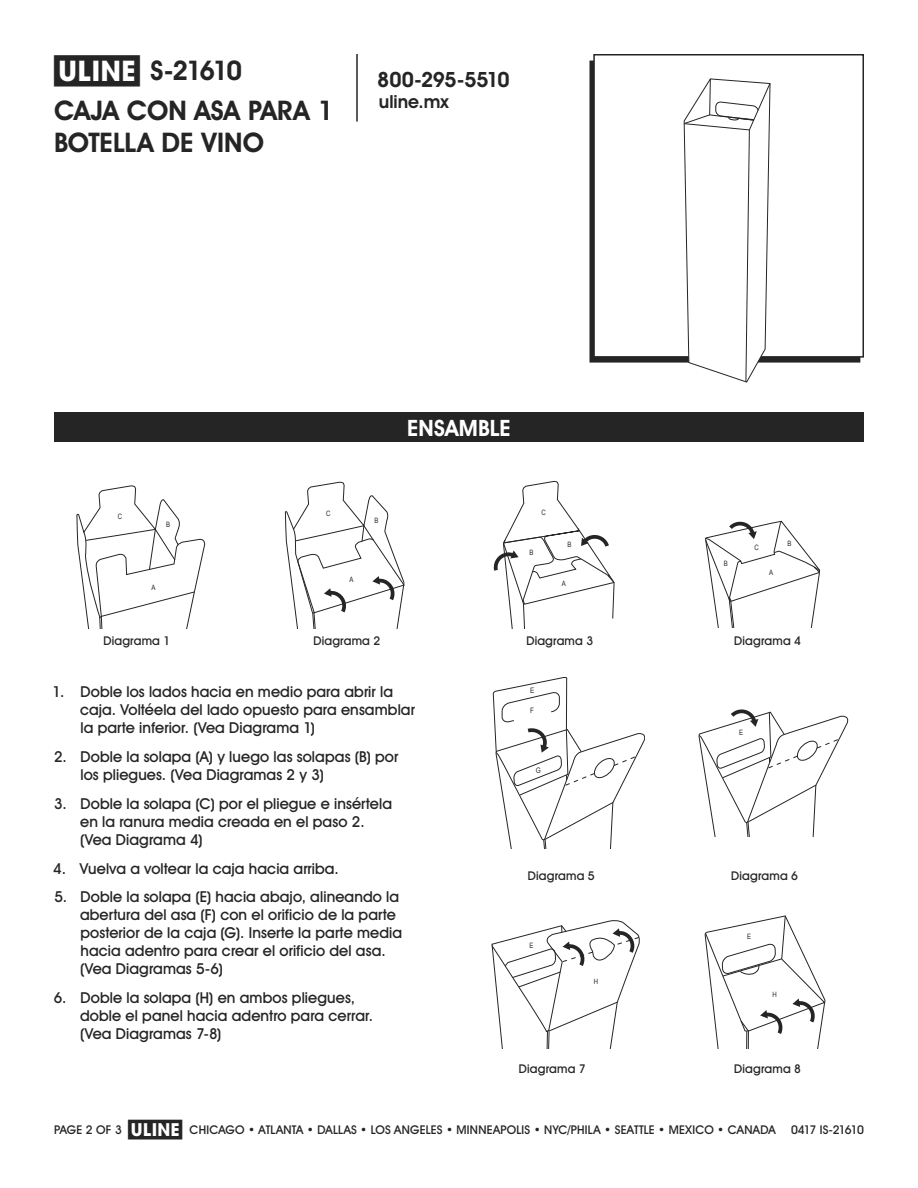
<style>
.page{position:relative;width:918px;height:1188px;background:#fff}
.page>*{position:absolute;margin:0;border:0;box-sizing:border-box;transform-origin:0 0}
.t1{font:700 27px/39.6px "Uline Two Knine";color:#252525}
.t2{font:700 22.5px "Uline Two Knine";letter-spacing:.01em;color:#fff}
.t3{font:700 21px "Uline Two Knine";letter-spacing:-.02em;color:#252525}
.t4{font:700 18px "Uline Two Knine";color:#252525}
.t5{font:15px/18px "Uline Two Knine";letter-spacing:.005em;color:#252525}
.t6{font:12px "Uline Two Knine";letter-spacing:.015em;color:#252525}
.t7{font:12px "Uline Two Knine";letter-spacing:-.06em;color:#252525}
.t8{font:7.35px "Arial Narrow";color:#252525}
.s1{font-size:28.5px}
.s2{font-size:18px}
</style>
<div class="page">
<hr style="left:356px;top:54px;width:2px;height:68px;background:#252525">
<div style="left:54px;top:412px;width:810px;height:30px;background:#252525"></div>
<svg style="left:76px;top:485px;width:130px;height:143px"></svg>
<svg style="left:285px;top:482px;width:120px;height:146px"></svg>
<svg style="left:493px;top:481px;width:122px;height:147px"></svg>
<svg style="left:705px;top:520px;width:115px;height:107px"></svg>
<div style="left:593px;top:54px;width:271px;height:304px;border:2px solid #252525"></div>
<svg style="left:684px;top:78px;width:87px;height:305px"></svg>
<svg style="left:699px;top:709px;width:150px;height:128px"></svg>
<svg style="left:491px;top:920px;width:149px;height:128px"></svg>
<svg style="left:704px;top:915px;width:121px;height:133px"></svg>
<svg style="left:493px;top:677px;width:152px;height:172px"></svg>
<h1 class="t1" style="left:54px;top:51px;width:281px"><span class="s1">π</span> S-21610<br>CAJA CON ASA PARA 1</h1>
<h1 class="t1" style="left:54px;top:123px;width:211px">BOTELLA DE VINO</h1>
<h3 class="t3" style="left:377px;top:67px;width:134px">800-295-5510</h3>
<p class="t4" style="left:379px;top:91px;width:71px">uline.mx</p>
<h2 class="t2" style="left:407px;top:414px;width:105px">ENSAMBLE</h2>
<p class="t8" style="left:118px;top:511px;width:6px">C</p>
<p class="t8" style="left:166px;top:519px;width:6px">B</p>
<p class="t8" style="left:326px;top:508px;width:6px">C</p>
<p class="t8" style="left:375px;top:515px;width:6px">B</p>
<p class="t8" style="left:541px;top:507px;width:6px">C</p>
<p class="t8" style="left:529px;top:547px;width:6px">B</p>
<p class="t8" style="left:567px;top:540px;width:6px">B</p>
<p class="t8" style="left:754px;top:542px;width:6px">C</p>
<p class="t8" style="left:787px;top:538px;width:6px">B</p>
<p class="t8" style="left:724px;top:558px;width:6px">B</p>
<p class="t8" style="left:152px;top:582px;width:6px">A</p>
<p class="t8" style="left:350px;top:574px;width:6px">A</p>
<p class="t8" style="left:562px;top:578px;width:6px">A</p>
<p class="t8" style="left:769px;top:567px;width:6px">A</p>
<p class="t6" style="left:103px;top:634px;width:68px">Diagrama 1</p>
<p class="t6" style="left:313px;top:634px;width:68px">Diagrama 2</p>
<p class="t6" style="left:526px;top:634px;width:68px">Diagrama 3</p>
<p class="t6" style="left:734px;top:634px;width:68px">Diagrama 4</p>
<p class="t5" style="left:80px;top:683px;width:336px;text-indent:-28px">1. Doble los lados hacia en medio para abrir la caja. Voltéela del lado opuesto para ensamblar la parte inferior. (Vea Diagrama 1)</p>
<p class="t5" style="left:80px;top:747px;width:319px;text-indent:-26px">2. Doble la solapa (A) y luego las solapas (B) por los pliegues. (Vea Diagramas 2 y 3)</p>
<p class="t5" style="left:80px;top:794px;width:314px;text-indent:-26px">3. Doble la solapa (C) por el pliegue e insértela en la ranura media creada en el paso 2. (Vea Diagrama 4)</p>
<p class="t5" style="left:53px;top:859px;width:287px">4. Vuelva a voltear la caja hacia arriba.</p>
<p class="t5" style="left:80px;top:888px;width:324px;text-indent:-26px">5. Doble la solapa (E) hacia abajo, alineando la abertura del asa (F) con el orificio de la parte posterior de la caja (G). Inserte la parte media hacia adentro para crear el orificio del asa. (Vea Diagramas 5-6)</p>
<p class="t5" style="left:80px;top:989px;width:295px;text-indent:-26px">6. Doble la solapa (H) en ambos pliegues, doble el panel hacia adentro para cerrar. (Vea Diagramas 7-8)</p>
<p class="t6" style="left:528px;top:869px;width:68px">Diagrama 5</p>
<p class="t8" style="left:529px;top:940px;width:6px">E</p>
<p class="t8" style="left:594px;top:976px;width:6px">H</p>
<p class="t6" style="left:519px;top:1062px;width:68px">Diagrama 7</p>
<p class="t8" style="left:739px;top:727px;width:6px">E</p>
<p class="t6" style="left:731px;top:869px;width:68px">Diagrama 6</p>
<p class="t8" style="left:747px;top:931px;width:6px">E</p>
<p class="t8" style="left:773px;top:989px;width:6px">H</p>
<p class="t6" style="left:734px;top:1062px;width:68px">Diagrama 8</p>
<p class="t6" style="left:128px;top:1122px;width:649px"><span class="s2">π</span> CHICAGO • ATLANTA • DALLAS • LOS ANGELES • MINNEAPOLIS • NYC/PHILA • SEATTLE • MEXICO • CANADA</p>
<p class="t6" style="left:54px;top:1122px;width:69px">PAGE 2 OF 3</p>
<p class="t7" style="left:791px;top:1122px;width:74px">0417 IS-21610</p>
</div>
